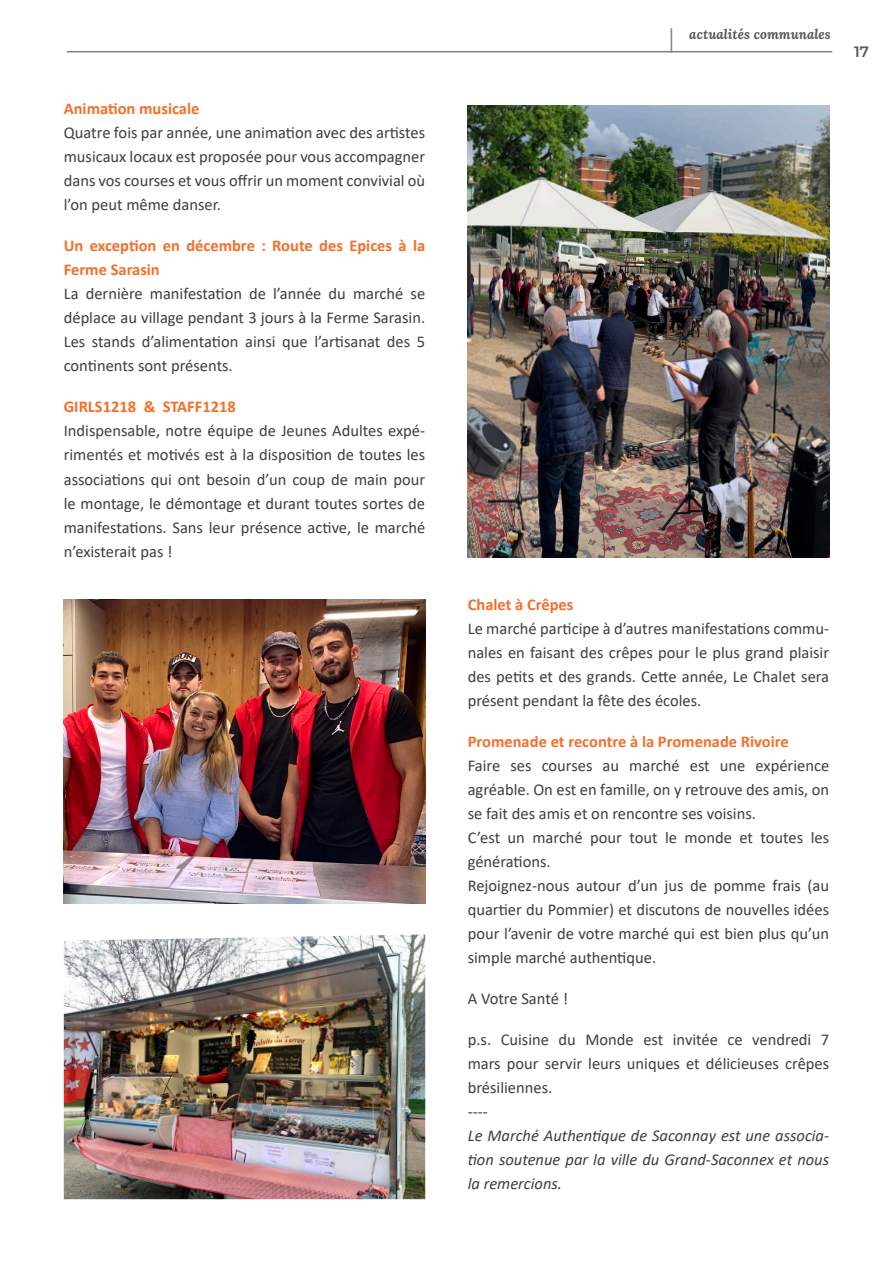
<style>
.page{position:relative;width:893px;height:1263px;background:#fff}
.page>*{position:absolute;margin:0;border:0;box-sizing:border-box;transform-origin:0 0}
.Article_-_contenu_v2__espacé{font:16.5px/24px "Calibri";color:#3e3e3f;text-align:justify}
.Article_-_contenu_v2__espacé-2{font:700 16.5px/24px "Calibri";color:#f36f29}
.Article_-_contenu_v2__espacé-3{font:italic 16.5px/24px "Calibri";color:#3e3e3f;text-align:justify}
.t1{font:600 15px "Montserrat";color:#57585a}
.t2{font:italic 700 13.5px "Lora";color:#57585a}
.s1{font-style:normal;font-size:23.7px;color:#808285}
</style>
<div class="page">
<hr style="left:67px;top:51px;width:765px;height:1px;background:#808285">
<img style="left:64px;top:599px;width:361px;height:305px">
<img style="left:64px;top:934px;width:361px;height:265px">
<img style="left:468px;top:105px;width:361px;height:453px">
<p class="Article_-_contenu_v2__espacé-2" style="left:64px;top:97px;width:137px">Animation musicale</p>
<p class="Article_-_contenu_v2__espacé" style="left:64px;top:121px;width:363px">Quatre fois par année, une animation avec des artistes musicaux locaux est proposée pour vous accompagner dans vos courses et vous offrir un moment convivial où l’on peut même danser.</p>
<p class="Article_-_contenu_v2__espacé-2" style="left:64px;top:234px;width:363px">Un exception en décembre : Route des Epices à la<br>Ferme Sarasin</p>
<p class="Article_-_contenu_v2__espacé" style="left:64px;top:282px;width:363px">La dernière manifestation de l’année du marché se déplace au village pendant 3 jours à la Ferme Sarasin.<br>Les stands d’alimentation ainsi que l’artisanat des 5 continents sont présents.</p>
<p class="Article_-_contenu_v2__espacé-2" style="left:64px;top:395px;width:174px">GIRLS1218 &amp; STAFF1218</p>
<p class="Article_-_contenu_v2__espacé" style="left:64px;top:419px;width:363px">Indispensable, notre équipe de Jeunes Adultes expé&shy;rimentés et motivés est à la disposition de toutes les associations qui ont besoin d’un coup de main pour le montage, le démontage et durant toutes sortes de manifestations. Sans leur présence active, le marché n’existerait pas !</p>
<p class="t2" style="left:670px;top:24px;width:162px"><span class="s1">|</span> actualités communales</p>
<p class="t1" style="left:854px;top:41px;width:16px">17</p>
<p class="Article_-_contenu_v2__espacé-2" style="left:468px;top:592px;width:107px">Chalet à Crêpes</p>
<p class="Article_-_contenu_v2__espacé" style="left:468px;top:616px;width:363px">Le marché participe à d’autres manifestations commu&shy;nales en faisant des crêpes pour le plus grand plaisir des petits et des grands. Cette année, Le Chalet sera présent pendant la fête des écoles.</p>
<p class="Article_-_contenu_v2__espacé-2" style="left:468px;top:729px;width:323px">Promenade et recontre à la Promenade Rivoire</p>
<p class="Article_-_contenu_v2__espacé" style="left:468px;top:753px;width:363px">Faire ses courses au marché est une expérience agréable. On est en famille, on y retrouve des amis, on se fait des amis et on rencontre ses voisins.</p>
<p class="Article_-_contenu_v2__espacé" style="left:468px;top:825px;width:363px">C’est un marché pour tout le monde et toutes les générations.</p>
<p class="Article_-_contenu_v2__espacé" style="left:468px;top:873px;width:363px">Rejoignez-nous autour d’un jus de pomme frais (au quartier du Pommier) et discutons de nouvelles idées pour l’avenir de votre marché qui est bien plus qu’un simple marché authentique.</p>
<p class="Article_-_contenu_v2__espacé" style="left:468px;top:986px;width:102px">A Votre Santé !</p>
<p class="Article_-_contenu_v2__espacé" style="left:468px;top:1027px;width:363px">p.s. Cuisine du Monde est invitée ce vendredi 7 mars pour servir leurs uniques et délicieuses crêpes brésiliennes.</p>
<p class="Article_-_contenu_v2__espacé" style="left:468px;top:1099px;width:22px">----</p>
<p class="Article_-_contenu_v2__espacé-3" style="left:468px;top:1122px;width:363px">Le Marché Authentique de Saconnay est une associa&shy;tion soutenue par la ville du Grand-Saconnex et nous la remercions.</p>
</div>
